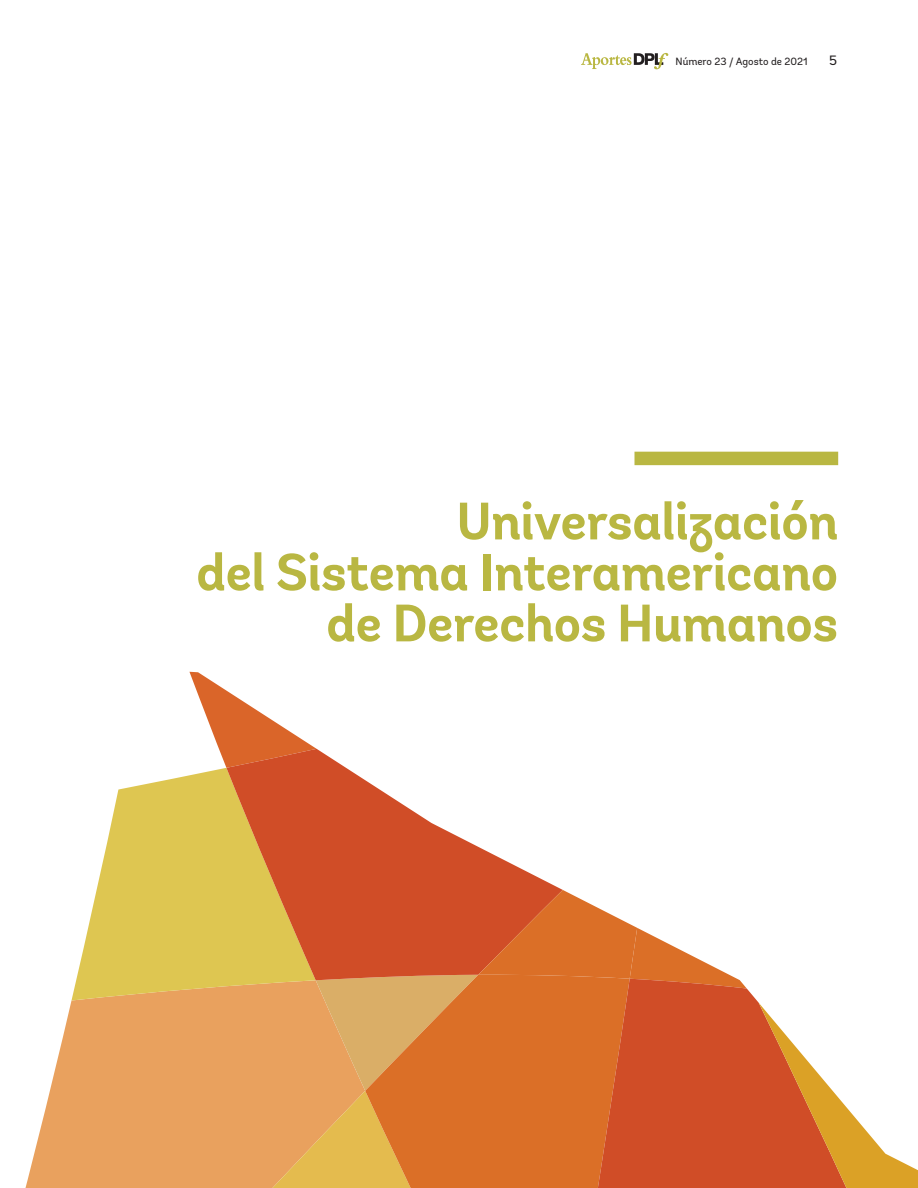
<style>
.page{position:relative;width:918px;height:1188px;background:#fff}
.page>*{position:absolute;margin:0;border:0;box-sizing:border-box;transform-origin:0 0}
.t1{font:700 52.5px/51px "Andes";letter-spacing:-.01em;color:#b9b742;text-align:right}
.t2{font:13.5px "Andes";color:#231f20}
.t3{font:10.5px "Andes";color:#231f20}
</style>
<div class="page">
<svg style="left:581px;top:53px;width:87px;height:16px"></svg>
<svg style="left:189px;top:672px;width:128px;height:95px"></svg>
<svg style="left:25px;top:999px;width:172px;height:189px;fill:#e9a15e"></svg>
<svg style="left:72px;top:768px;width:154px;height:233px;fill:#dec651"></svg>
<svg style="left:226px;top:749px;width:337px;height:141px;fill:#d04d27"></svg>
<svg style="left:197px;top:890px;width:541px;height:298px"></svg>
<svg style="left:365px;top:975px;width:265px;height:213px;fill:#db6f27"></svg>
<svg style="left:592px;top:979px;width:167px;height:209px;fill:#d04d27"></svg>
<svg style="left:759px;top:1003px;width:159px;height:185px"></svg>
<div style="left:634px;top:452px;width:204px;height:13px;background:#b9b742"></div>
<p class="t3" style="left:676px;top:55px;width:134px">Número 23 / Agosto de 2021</p>
<p class="t2" style="left:829px;top:52px;width:9px">5</p>
<p class="t1" style="left:196px;top:497px;width:644px">Universalización<br>del Sistema Interamericano de Derechos Humanos</p>
</div>
